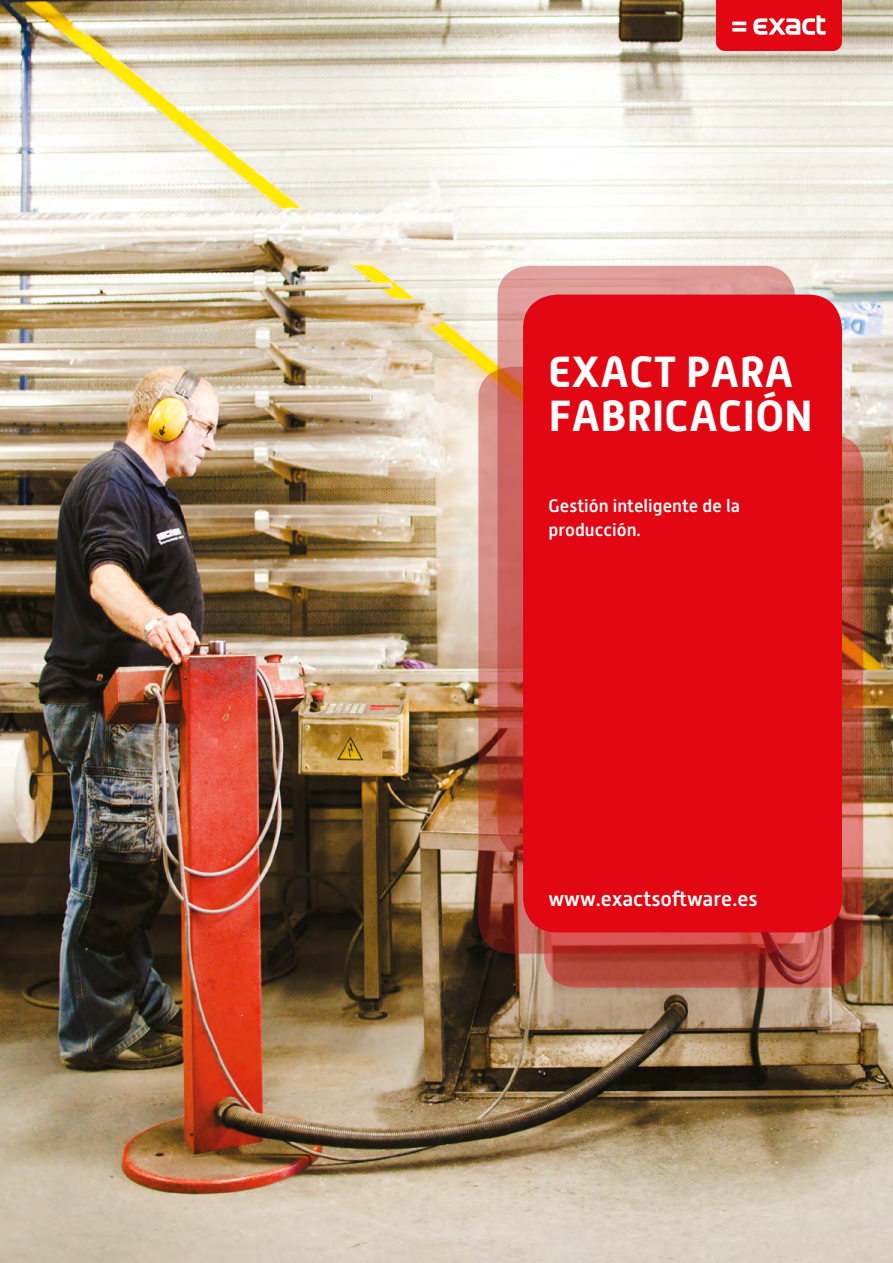
<style>
.page{position:relative;width:893px;height:1263px;background:#fff}
.page>*{position:absolute;margin:0;border:0;box-sizing:border-box;transform-origin:0 0}
.t1{font:700 43.5px/43.5px "Alwyn New";color:#fff}
.t2{font:500 21px "Alwyn New";color:#fff}
.t3{font:500 18px/24px "Alwyn New";color:#fff}
</style>
<div class="page">
<img style="left:0;top:0;width:893px;height:1263px">
<svg style="left:716px;top:0;width:126px;height:51px;background:#e62631"></svg>
<svg style="left:497px;top:266px;width:298px;height:591px;background:#dd9c98"></svg>
<svg style="left:478px;top:367px;width:319px;height:587px;background:#ba6052"></svg>
<svg style="left:544px;top:435px;width:319px;height:553px;background:#b54a3c"></svg>
<div style="left:523px;top:295px;width:319px;height:637px;background:#e30613;border-radius:34px"></div>
<h1 class="t1" style="left:549px;top:350px;width:266px">EXACT PARA<br>FABRICACIÓN</h1>
<p class="t3" style="left:549px;top:494px;width:193px">Gestión inteligente de la producción.</p>
<p class="t2" style="left:549px;top:887px;width:211px">www.exactsoftware.es</p>
</div>
